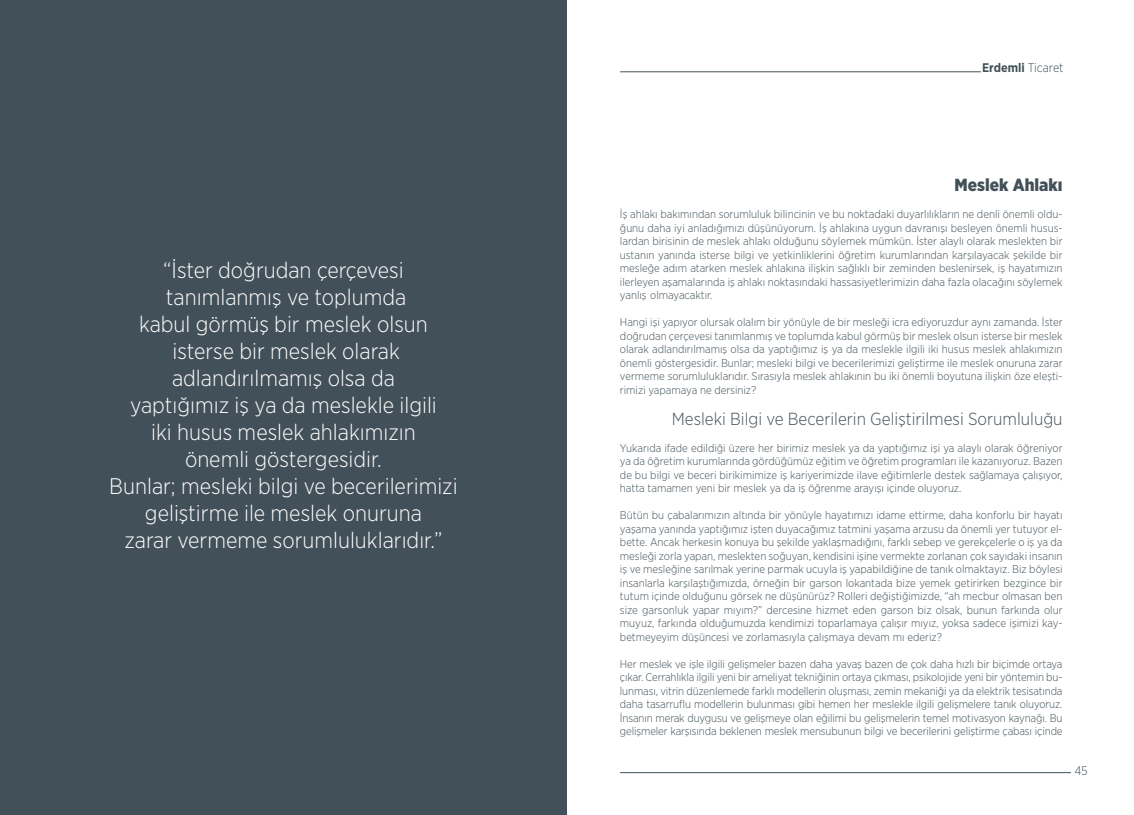
<style>
.page{position:relative;width:1134px;height:815px;background:#fff}
.page>*{position:absolute;margin:0;border:0;box-sizing:border-box;transform-origin:0 0}
.t1{font:300 22.5px/27px "Gotham Narrow";color:#fff;text-align:center}
.t2{font:300 17.5px "Gotham Narrow";color:#425159}
.t3{font:900 17.5px "Gotham Narrow";color:#425159}
.t4{font:700 12.5px "Gotham Narrow";color:#425159}
.t5{font:300 12.5px "Gotham Narrow";color:#425159}
.t6{font:300 11.25px/13.5px "Gotham Narrow";color:#425159;text-align:justify}
.s1{font-weight:300}
</style>
<div class="page">
<hr style="left:620px;top:72px;width:361px;height:1px;background:#425159">
<hr style="left:620px;top:772px;width:451px;height:1px;background:#425159">
<div style="left:0;top:0;width:567px;height:815px;background:#425159"></div>
<p class="t1" style="left:109px;top:256px;width:350px">“İster doğrudan çerçevesi tanımlanmış ve toplumda<br>kabul görmüş bir meslek olsun isterse bir meslek olarak adlandırılmamış olsa da<br>yaptığımız iş ya da meslekle ilgili<br>iki husus meslek ahlakımızın<br>önemli göstergesidir.<br>Bunlar; mesleki bilgi ve becerilerimizi geliştirme ile meslek onuruna<br>zarar vermeme sorumluluklarıdır.”</p>
<p class="t4" style="left:982px;top:59px;width:83px">Erdemli <span class="s1">Ticaret</span></p>
<h2 class="t3" style="left:955px;top:173px;width:109px">Meslek Ahlakı</h2>
<p class="t6" style="left:620px;top:207px;width:444px">İş ahlakı bakımından sorumluluk bilincinin ve bu noktadaki duyarlılıkların ne denli önemli oldu&shy;ğunu daha iyi anladığımızı düşünüyorum. İş ahlakına uygun davranışı besleyen önemli husus&shy;lardan birisinin de meslek ahlakı olduğunu söylemek mümkün. İster alaylı olarak meslekten bir ustanın yanında isterse bilgi ve yetkinliklerini öğretim kurumlarından karşılayacak şekilde bir mesleğe adım atarken meslek ahlakına ilişkin sağlıklı bir zeminden beslenirsek, iş hayatımızın ilerleyen aşamalarında iş ahlakı noktasındaki hassasiyetlerimizin daha fazla olacağını söylemek yanlış olmayacaktır.</p>
<p class="t6" style="left:620px;top:315px;width:444px">Hangi işi yapıyor olursak olalım bir yönüyle de bir mesleği icra ediyoruzdur aynı zamanda. İster doğrudan çerçevesi tanımlanmış ve toplumda kabul görmüş bir meslek olsun isterse bir meslek olarak adlandırılmamış olsa da yaptığımız iş ya da meslekle ilgili iki husus meslek ahlakımızın önemli göstergesidir. Bunlar; mesleki bilgi ve becerilerimizi geliştirme ile meslek onuruna zarar vermeme sorumluluklarıdır. Sırasıyla meslek ahlakının bu iki önemli boyutuna ilişkin öze eleşti&shy;rimizi yapamaya ne dersiniz?</p>
<h2 class="t2" style="left:672px;top:408px;width:392px">Mesleki Bilgi ve Becerilerin Geliştirilmesi Sorumluluğu</h2>
<p class="t6" style="left:620px;top:441px;width:444px">Yukarıda ifade edildiği üzere her birimiz meslek ya da yaptığımız işi ya alaylı olarak öğreniyor ya da öğretim kurumlarında gördüğümüz eğitim ve öğretim programları ile kazanıyoruz. Bazen de bu bilgi ve beceri birikimimize iş kariyerimizde ilave eğitimlerle destek sağlamaya çalışıyor, hatta tamamen yeni bir meslek ya da iş öğrenme arayışı içinde oluyoruz.</p>
<p class="t6" style="left:620px;top:508px;width:444px">Bütün bu çabalarımızın altında bir yönüyle hayatımızı idame ettirme, daha konforlu bir hayatı yaşama yanında yaptığımız işten duyacağımız tatmini yaşama arzusu da önemli yer tutuyor el&shy;bette. Ancak herkesin konuya bu şekilde yaklaşmadığını, farklı sebep ve gerekçelerle o iş ya da mesleği zorla yapan, meslekten soğuyan, kendisini işine vermekte zorlanan çok sayıdaki insanın iş ve mesleğine sarılmak yerine parmak ucuyla iş yapabildiğine de tanık olmaktayız. Biz böylesi insanlarla karşılaştığımızda, örneğin bir garson lokantada bize yemek getirirken bezgince bir tutum içinde olduğunu görsek ne düşünürüz? Rolleri değiştiğimizde, “ah mecbur olmasan ben size garsonluk yapar mıyım?” dercesine hizmet eden garson biz olsak, bunun farkında olur muyuz, farkında olduğumuzda kendimizi toparlamaya çalışır mıyız, yoksa sadece işimizi kay&shy;betmeyeyim düşüncesi ve zorlamasıyla çalışmaya devam mı ederiz?</p>
<p class="t6" style="left:620px;top:657px;width:444px">Her meslek ve işle ilgili gelişmeler bazen daha yavaş bazen de çok daha hızlı bir biçimde ortaya çıkar. Cerrahlıkla ilgili yeni bir ameliyat tekniğinin ortaya çıkması, psikolojide yeni bir yöntemin bu&shy;lunması, vitrin düzenlemede farklı modellerin oluşması, zemin mekaniği ya da elektrik tesisatında daha tasarruflu modellerin bulunması gibi hemen her meslekle ilgili gelişmelere tanık oluyoruz.<br>İnsanın merak duygusu ve gelişmeye olan eğilimi bu gelişmelerin temel motivasyon kaynağı. Bu gelişmeler karşısında beklenen meslek mensubunun bilgi ve becerilerini geliştirme çabası içinde</p>
<p class="t5" style="left:1074px;top:763px;width:15px">45</p>
</div>
